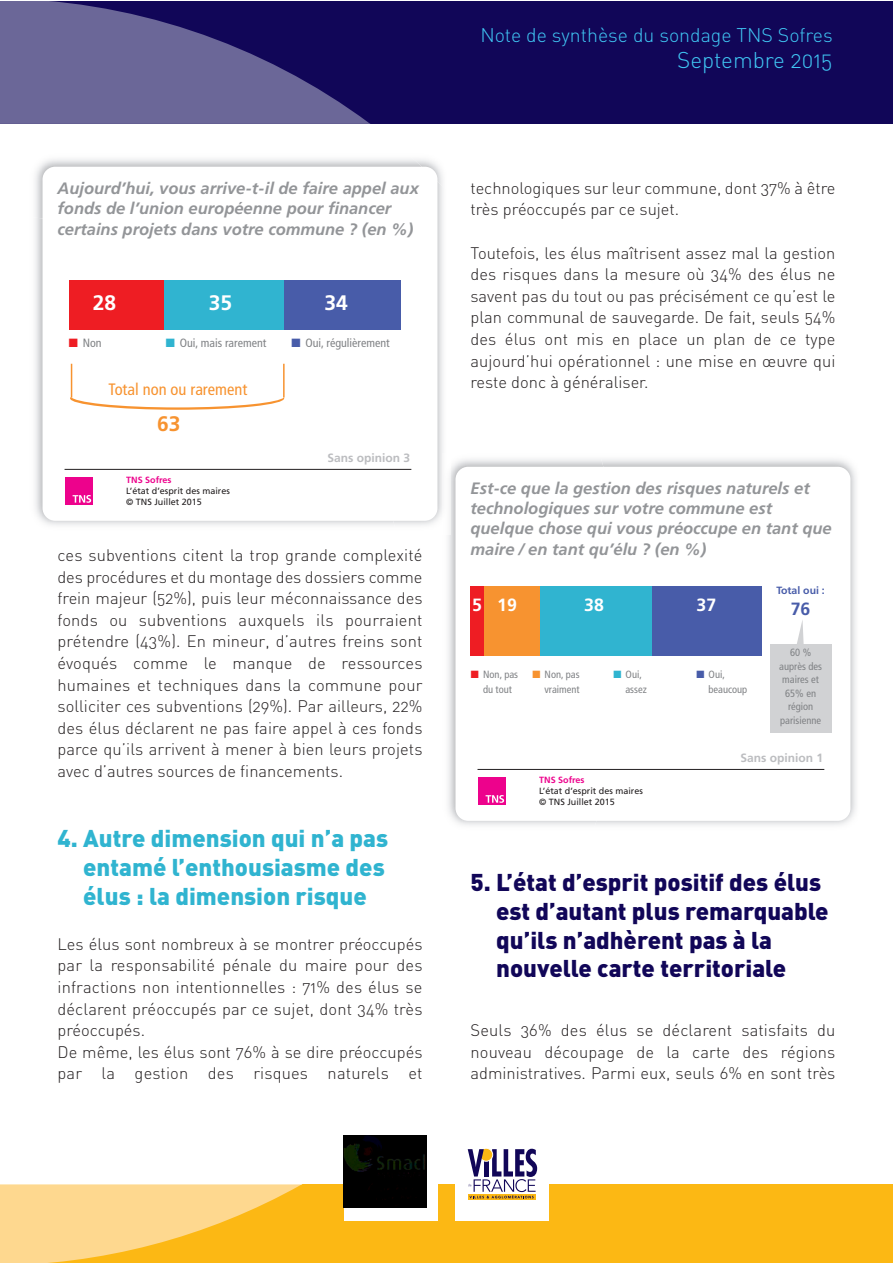
<style>
.page{position:relative;width:893px;height:1263px;background:#fff}
.page>*{position:absolute;margin:0;border:0;box-sizing:border-box;transform-origin:0 0}
.t1{font:900 24px/28.8px "DIN";color:#110658}
.t2{font:900 24px/28.8px "DIN";color:#30b4d0}
.t3{font:22.5px "DIN Light Alternate";color:#40c7f4}
.t4{font:700 21px "Frutiger LT Std";color:#fff}
.t5{font:700 21px "Frutiger LT Std";color:#f79330}
.t6{font:19.5px "DIN Light Alternate";color:#40c7f4}
.t7{font:700 17.7px "Frutiger LT Std";color:#fff}
.t8{font:700 17.7px "Frutiger LT Std";color:#485ca9}
.t9{font:16.5px/21.6px "DIN Light Alternate";color:#231f20;text-align:justify}
.t10{font:italic 700 16.5px/20.1px "Frutiger LT Std";color:#939598}
.t11{font:condensed 16.5px "Frutiger LT Std";color:#f79330}
.t12{font:condensed 12px "Frutiger LT Std";color:#808285}
.t13{font:700 12px "Frutiger LT Std";color:#bcbdc0}
.t14{font:condensed 10.5px/13.5px "Frutiger LT Std";color:#808285;text-align:center}
.t15{font:700 10.5px "Frutiger LT Std";color:#485ca9}
.t16{font:9px/10.8px "Frutiger LT Std";color:#231f20}
.t17{font:700 9px "Frutiger LT Std";color:#ed028c}
.s1{color:#ee1d23}
.s2{color:#30b4d0}
.s3{color:#485ca9}
.s4{color:#f79330}
</style>
<div class="page">
<div style="left:0;top:1185px;width:892px;height:78px;background:#fcb814"></div>
<div style="left:0;top:1px;width:892px;height:123px;background:#110658"></div>
<svg style="left:0;top:1185px;width:301px;height:78px"></svg>
<svg style="left:0;top:1px;width:370px;height:123px;fill:#6b6798"></svg>
<img style="left:35px;top:159px;width:408px;height:366px">
<div style="left:43px;top:167px;width:394px;height:354px;background:#fff;border-radius:13px"></div>
<div style="left:66px;top:477px;width:27px;height:28px;background:#ed028c"></div>
<svg style="left:73px;top:495px;width:18px;height:8px"></svg>
<hr style="left:65px;top:469px;width:346px;height:1px;background:#231f20">
<div style="left:69px;top:280px;width:96px;height:50px;background:#ee1d23"></div>
<div style="left:165px;top:280px;width:119px;height:50px;background:#30b4d0"></div>
<div style="left:284px;top:280px;width:117px;height:50px;background:#485ca9"></div>
<svg style="left:70px;top:397px;width:214px;height:13px"></svg>
<hr style="left:283px;top:364px;width:2px;height:33px;background:#f79330">
<hr style="left:71px;top:364px;width:1px;height:33px;background:#f79330">
<img style="left:625px;top:459px;width:231px;height:366px">
<img style="left:442px;top:453px;width:9px;height:81px">
<div style="left:455px;top:467px;width:395px;height:354px;background:#fff;border-radius:13px"></div>
<div style="left:478px;top:777px;width:28px;height:28px;background:#ed028c"></div>
<svg style="left:486px;top:795px;width:18px;height:8px"></svg>
<hr style="left:477px;top:769px;width:347px;height:1px;background:#231f20">
<div style="left:470px;top:586px;width:15px;height:70px;background:#ee1d23"></div>
<div style="left:485px;top:586px;width:56px;height:70px;background:#f79330"></div>
<div style="left:541px;top:586px;width:112px;height:70px;background:#30b4d0"></div>
<div style="left:653px;top:586px;width:109px;height:70px;background:#485ca9"></div>
<svg style="left:797px;top:620px;width:7px;height:24px"></svg>
<div style="left:770px;top:644px;width:61px;height:88px;background:#d1d2d4"></div>
<div style="left:455px;top:1127px;width:94px;height:93px;background:#fff"></div>
<svg style="left:468px;top:1198px;width:67px;height:1px"></svg>
<div style="left:480px;top:1148px;width:13px;height:13px;border:1px solid #fff;border-radius:50%"></div>
<svg style="left:468px;top:1149px;width:69px;height:49px"></svg>
<div style="left:344px;top:1127px;width:93px;height:93px;background:#fff"></div>
<img style="left:344px;top:1135px;width:82px;height:73px">
<p class="t10" style="left:58px;top:178px;width:363px">Aujourd’hui, vous arrive-t-il de faire appel aux fonds de l’union européenne pour financer certains projets dans votre commune ? (en %)</p>
<p class="t4" style="left:93px;top:290px;width:25px">28</p>
<p class="t4" style="left:209px;top:290px;width:25px">35</p>
<p class="t4" style="left:325px;top:290px;width:25px">34</p>
<p class="t12" style="left:69px;top:336px;width:34px"><span class="s1">■</span> Non</p>
<p class="t12" style="left:166px;top:336px;width:102px"><span class="s2">■</span> Oui, mais rarement</p>
<p class="t12" style="left:292px;top:336px;width:100px"><span class="s3">■</span> Oui, régulièrement</p>
<p class="t11" style="left:109px;top:380px;width:140px">Total non ou rarement</p>
<p class="t5" style="left:157px;top:412px;width:25px">63</p>
<p class="t17" style="left:126px;top:475px;width:47px">TNS Sofres</p>
<p class="t16" style="left:126px;top:486px;width:105px">L’état d’esprit des maires © TNS Juillet 2015</p>
<p class="t13" style="left:328px;top:451px;width:84px">Sans opinion 3</p>
<p class="t9" style="left:58px;top:544px;width:366px">ces subventions citent la trop grande complexité des procédures et du montage des dossiers comme frein majeur (52%), puis leur méconnaissance des fonds ou subventions auxquels ils pourraient prétendre (43%). En mineur, d’autres freins sont évoqués comme le manque de ressources humaines et techniques dans la commune pour solliciter ces subventions (29%). Par ailleurs, 22% des élus déclarent ne pas faire appel à ces fonds parce qu’ils arrivent à mener à bien leurs projets avec d’autres sources de financements.</p>
<h1 class="t2" style="left:83px;top:822px;width:306px;text-indent:-26px">4. Autre dimension qui n’a pas entamé l’enthousiasme des élus : la dimension risque</h1>
<p class="t9" style="left:58px;top:933px;width:366px;text-align:left">Les élus sont nombreux à se montrer préoccupés par la responsabilité pénale du maire pour des infractions non intentionnelles : 71% des élus se déclarent préoccupés par ce sujet, dont 34% très préoccupés.<br>De même, les élus sont 76% à se dire préoccupés par la gestion des risques naturels et</p>
<p class="t6" style="left:480px;top:23px;width:354px">Note de synthèse du sondage TNS Sofres</p>
<h2 class="t3" style="left:677px;top:46px;width:157px">Septembre 2015</h2>
<p class="t9" style="left:470px;top:177px;width:366px">technologiques sur leur commune, dont 37% à être très préoccupés par ce sujet.</p>
<p class="t9" style="left:470px;top:242px;width:366px">Toutefois, les élus maîtrisent assez mal la gestion des risques dans la mesure où 34% des élus ne savent pas du tout ou pas précisément ce qu’est le plan communal de sauvegarde. De fait, seuls 54% des élus ont mis en place un plan de ce type aujourd’hui opérationnel : une mise en œuvre qui reste donc à généraliser.</p>
<p class="t10" style="left:470px;top:478px;width:363px">Est-ce que la gestion des risques naturels et technologiques sur votre commune est quelque chose qui vous préoccupe en tant que maire / en tant qu’élu ? (en %)</p>
<p class="t7" style="left:472px;top:595px;width:46px">5 19</p>
<p class="t7" style="left:584px;top:595px;width:21px">38</p>
<p class="t7" style="left:696px;top:595px;width:21px">37</p>
<p class="t14" style="left:471px;top:667px;width:49px;line-height:14.5px"><span class="s1">■</span> Non, pas du tout</p>
<p class="t14" style="left:625px;top:667px;width:23px;line-height:14.5px;text-align:left;text-indent:-12px"><span class="s2">■</span> Oui, assez</p>
<p class="t14" style="left:532px;top:667px;width:49px;line-height:14.5px;text-align:right"><span class="s4">■</span> Non, pas vraiment</p>
<p class="t14" style="left:708px;top:667px;width:40px;line-height:14.5px;text-align:left;text-indent:-12px"><span class="s3">■</span> Oui, beaucoup</p>
<p class="t15" style="left:776px;top:584px;width:50px">Total oui :</p>
<p class="t8" style="left:791px;top:599px;width:21px">76</p>
<p class="t14" style="left:779px;top:646px;width:44px">60 % auprès des maires et<br>65% en région parisienne</p>
<p class="t17" style="left:539px;top:775px;width:47px">TNS Sofres</p>
<p class="t16" style="left:539px;top:786px;width:105px">L’état d’esprit des maires © TNS Juillet 2015</p>
<p class="t13" style="left:740px;top:751px;width:84px">Sans opinion 1</p>
<h1 class="t1" style="left:496px;top:867px;width:334px;text-indent:-26px">5. L’état d’esprit positif des élus est d’autant plus remarquable qu’ils n’adhèrent pas à la nouvelle carte territoriale</h1>
<p class="t9" style="left:470px;top:1019px;width:366px">Seuls 36% des élus se déclarent satisfaits du nouveau découpage de la carte des régions administratives. Parmi eux, seuls 6% en sont très</p>
</div>
